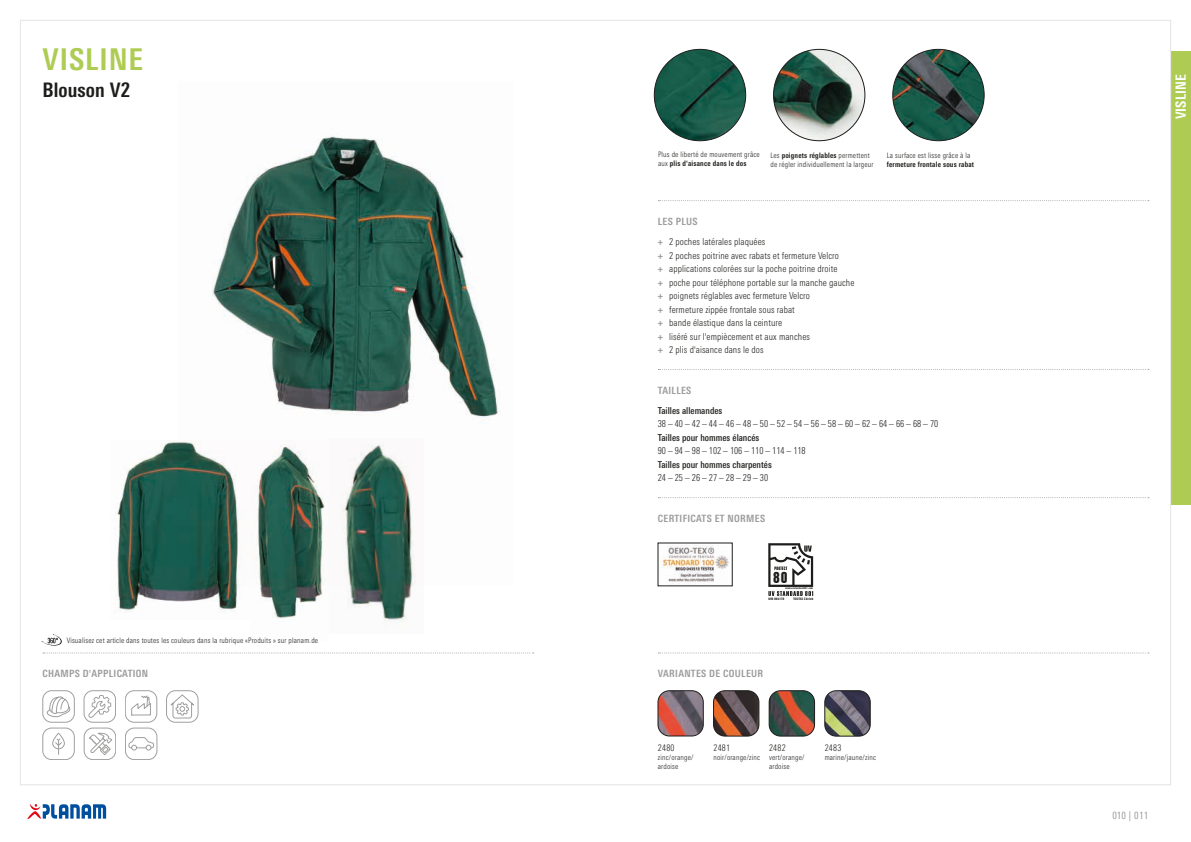
<style>
.page{position:relative;width:1191px;height:842px;background:#fff}
.page>*{position:absolute;margin:0;border:0;box-sizing:border-box;transform-origin:0 0}
.t1{font:700 condensed 30px "Univers Next Pro";letter-spacing:.03em;color:#aecc53}
.t2{font:700 condensed 20px "Univers Next Pro";letter-spacing:.005em;color:#1d1d1b}
.t3{font:700 condensed 14px "Univers Next Pro";letter-spacing:.005em;color:#fff}
.t4{font:13.8px "Swiss 921 BT Regular A";color:#1d1d1b}
.t5{font:700 condensed 10px "Univers Next Pro";letter-spacing:.03em;color:#9d9d9d}
.t6{font:condensed 10px "Univers Next Pro";letter-spacing:.025em;color:#9d9d9d}
.t7{font:300 condensed 9.5px/13.5px "Univers Next Pro";letter-spacing:.01em;color:#1d1d1b}
.t8{font:500 condensed 9.5px "Univers Next Pro";color:#1d1d1b}
.t9{font:300 condensed 9px "Univers Next Pro";letter-spacing:.035em;color:#1d1d1b}
.t10{font:300 condensed 7.5px/9px "Univers Next Pro";letter-spacing:.025em;color:#1d1d1b}
.t11{font:700 condensed 7.5px "Univers Next Pro";letter-spacing:.025em;color:#1d1d1b}
.t12{font:2.9px "Swiss 921 BT Regular A";letter-spacing:.1em;color:#1d1d1b}
.t13{font:2.9px "Swiss 921 BT Regular A";letter-spacing:.07em;color:#1d1d1b}
.t14{font:2.2px "Swiss 921 BT Regular A";letter-spacing:.1em;color:#1d1d1b}
.s1{font-weight:700}
.s2{font-weight:700;color:#9d9d9d}
</style>
<div class="page">
<svg style="left:658px;top:200px;width:491px;height:1px"></svg>
<svg style="left:658px;top:369px;width:491px;height:1px"></svg>
<svg style="left:658px;top:497px;width:491px;height:1px"></svg>
<img style="left:662px;top:545px;width:67px;height:38px">
<svg style="left:768px;top:543px;width:45px;height:53px"></svg>
<img style="left:115px;top:441px;width:124px;height:172px">
<img style="left:348px;top:585px;width:65px;height:38px">
<img style="left:260px;top:585px;width:63px;height:34px">
<img style="left:658px;top:691px;width:45px;height:45px">
<div style="left:658px;top:691px;width:45px;height:45px;border:1px solid #1d1d1b;border-radius:12px"></div>
<img style="left:713px;top:691px;width:46px;height:45px">
<div style="left:713px;top:691px;width:46px;height:45px;border:1px solid #1d1d1b;border-radius:12px"></div>
<img style="left:769px;top:691px;width:45px;height:45px">
<div style="left:769px;top:691px;width:45px;height:45px;border:1px solid #1d1d1b;border-radius:12px"></div>
<img style="left:824px;top:691px;width:46px;height:45px">
<div style="left:824px;top:691px;width:46px;height:45px;border:1px solid #1d1d1b;border-radius:12px"></div>
<img style="left:177px;top:135px;width:323px;height:450px">
<img style="left:892px;top:49px;width:92px;height:92px;border-radius:45px">
<img style="left:773px;top:49px;width:92px;height:92px;border-radius:46px">
<img style="left:654px;top:49px;width:91px;height:92px;border-radius:46px">
<svg style="left:658px;top:652px;width:491px;height:1px"></svg>
<svg style="left:43px;top:652px;width:490px;height:1px"></svg>
<svg style="left:42px;top:634px;width:20px;height:12px"></svg>
<svg style="left:47px;top:696px;width:24px;height:21px"></svg>
<div style="left:43px;top:690px;width:32px;height:32px;border:1px solid #9f9f9e;border-radius:9px"></div>
<div style="left:84px;top:690px;width:32px;height:32px;border:1px solid #9f9f9e;border-radius:9px"></div>
<svg style="left:88px;top:695px;width:23px;height:23px"></svg>
<div style="left:125px;top:690px;width:32px;height:32px;border:1px solid #9f9f9e;border-radius:9px"></div>
<svg style="left:131px;top:696px;width:20px;height:19px"></svg>
<div style="left:166px;top:690px;width:32px;height:32px;border:1px solid #9f9f9e;border-radius:9px"></div>
<svg style="left:170px;top:694px;width:24px;height:24px"></svg>
<div style="left:43px;top:728px;width:32px;height:32px;border:1px solid #9f9f9e;border-radius:9px"></div>
<div style="left:52px;top:733px;width:13px;height:16px;border:1px solid #9f9f9e;border-radius:6px"></div>
<svg style="left:55px;top:738px;width:7px;height:17px"></svg>
<div style="left:84px;top:728px;width:32px;height:32px;border:1px solid #9f9f9e;border-radius:9px"></div>
<svg style="left:89px;top:733px;width:23px;height:22px"></svg>
<div style="left:125px;top:728px;width:32px;height:32px;border:1px solid #9f9f9e;border-radius:9px"></div>
<svg style="left:128px;top:737px;width:26px;height:13px"></svg>
<div style="left:1171px;top:51px;width:20px;height:454px;background:#aecc53"></div>
<svg style="left:27px;top:804px;width:79px;height:15px"></svg>
<h1 class="t1" style="left:43px;top:41px;width:102px">VISLINE</h1>
<h2 class="t2" style="left:43px;top:78px;width:89px">Blouson V2</h2>
<p class="t10" style="left:67px;top:636px;width:253px">Visualisez cet article dans toutes les couleurs dans la rubrique «Produits » sur planam.de</p>
<p class="t10" style="left:658px;top:150px;width:103px">Plus de liberté de mouvement grâce aux <span class="s1">plis d'aisance dans le dos</span></p>
<p class="t10" style="left:770px;top:151px;width:105px">Les <span class="s1">poignets réglables</span> permettent de régler individuellement la largeur</p>
<p class="t10" style="left:887px;top:151px;width:85px">La surface est lisse grâce à la</p>
<p class="t11" style="left:887px;top:160px;width:89px">fermeture frontale sous rabat</p>
<p class="t5" style="left:658px;top:215px;width:41px">LES PLUS</p>
<p class="t7" style="left:658px;top:235px;width:198px"><span class="s2">+</span> 2 poches latérales plaquées<br><span class="s2">+</span> 2 poches poitrine avec rabats et fermeture Velcro<br><span class="s2">+</span> applications colorées sur la poche poitrine droite<br><span class="s2">+</span> poche pour téléphone portable sur la manche gauche <span class="s2">+</span> poignets réglables avec fermeture Velcro<br><span class="s2">+</span> fermeture zippée frontale sous rabat<br><span class="s2">+</span> bande élastique dans la ceinture<br><span class="s2">+</span> liséré sur l'empiècement et aux manches<br><span class="s2">+</span> 2 plis d'aisance dans le dos</p>
<p class="t5" style="left:658px;top:384px;width:35px">TAILLES</p>
<p class="t8" style="left:658px;top:405px;width:66px">Tailles allemandes</p>
<p class="t7" style="left:658px;top:417px;width:282px">38 – 40 – 42 – 44 – 46 – 48 – 50 – 52 – 54 – 56 – 58 – 60 – 62 – 64 – 66 – 68 – 70</p>
<p class="t8" style="left:658px;top:432px;width:103px">Tailles pour hommes élancés</p>
<p class="t7" style="left:658px;top:444px;width:149px">90 – 94 – 98 – 102 – 106 – 110 – 114 – 118</p>
<p class="t8" style="left:658px;top:459px;width:115px">Tailles pour hommes charpentés</p>
<p class="t7" style="left:658px;top:471px;width:112px">24 – 25 – 26 – 27 – 28 – 29 – 30</p>
<p class="t5" style="left:658px;top:512px;width:109px">CERTIFICATS ET NORMES</p>
<h3 class="t4" style="left:773px;top:568px;width:16px">80</h3>
<p class="t14" style="left:785px;top:587px;width:29px">www.uvstandard801.com</p>
<p class="t13" style="left:768px;top:597px;width:17px">UVS 064178</p>
<p class="t12" style="left:793px;top:597px;width:21px">TESTEX Zürich</p>
<p class="t5" style="left:43px;top:668px;width:107px">CHAMPS D'APPLICATION</p>
<p class="t5" style="left:658px;top:668px;width:107px">VARIANTES DE COULEUR</p>
<p class="t9" style="left:658px;top:743px;width:18px">2480</p>
<p class="t10" style="left:658px;top:753px;width:37px">zinc/orange/ ardoise</p>
<p class="t9" style="left:713px;top:743px;width:18px">2481</p>
<p class="t10" style="left:713px;top:753px;width:48px">noir/orange/zinc</p>
<p class="t9" style="left:769px;top:743px;width:18px">2482</p>
<p class="t10" style="left:769px;top:753px;width:37px">vert/orange/ ardoise</p>
<p class="t9" style="left:824px;top:743px;width:18px">2483</p>
<p class="t10" style="left:824px;top:753px;width:53px">marine/jaune/zinc</p>
<h3 class="t3" style="left:1172px;top:119px;width:46px;rotate:-90deg">VISLINE</h3>
<p class="t6" style="left:1112px;top:809px;width:38px">010 | 011</p>
</div>
